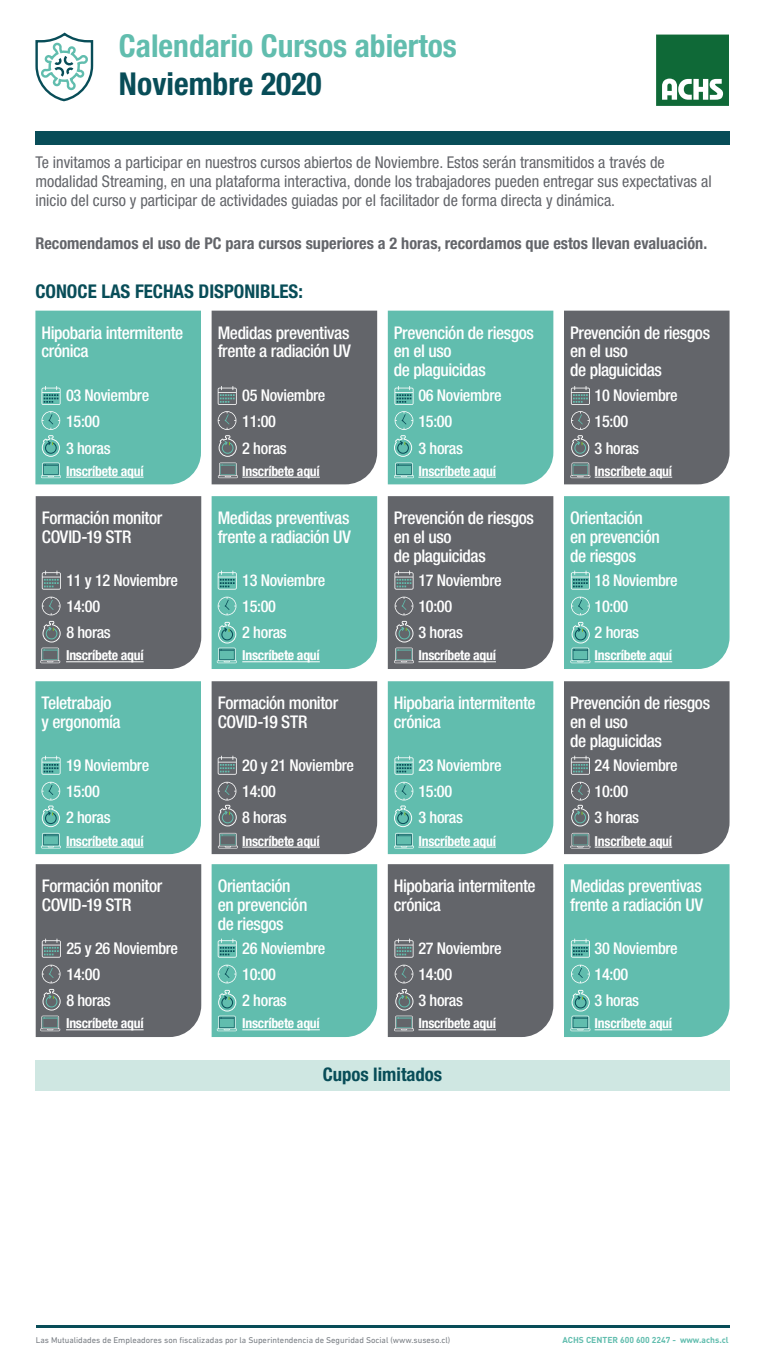
<style>
.page{position:relative;width:765px;height:1365px;background:#fff}
.page>*{position:absolute;margin:0;border:0;box-sizing:border-box;transform-origin:0 0}
.t1{font:700 condensed 31.5px "Helvetica Neue LT Std";color:#61bdae}
.t2{font:700 condensed 31.5px "Helvetica Neue LT Std";color:#084d58}
.t3{font:700 condensed 18.88px "Helvetica Neue LT Std";color:#084d58}
.t4{font:700 condensed 18.75px "Helvetica Neue LT Std";color:#084d58}
.t5{font:500 condensed 17.5px/18.8px "Helvetica Neue LT Std";letter-spacing:-.025em;color:#fff}
.t6{font:500 condensed 16.25px "Helvetica Neue LT Std";letter-spacing:-.02em;color:#fff}
.t7{font:condensed 16.25px/18.8px "Helvetica Neue LT Std";color:#63656a}
.t8{font:700 condensed 16.25px "Helvetica Neue LT Std";color:#63656a}
.t9{font:700 condensed 13.75px "Helvetica Neue LT Std";letter-spacing:-.02em;color:#fff}
.t10{font:8.5px "DIN Next LT Pro";color:#787d83}
.t11{font:700 8.5px "DIN Pro";color:#61bdae}
</style>
<div class="page">
<div style="left:35px;top:1059px;width:695px;height:31px;background:#cfe7e2"></div>
<svg style="left:35px;top:32px;width:59px;height:70px"></svg>
<svg style="left:656px;top:34px;width:73px;height:72px;background:#378258"></svg>
<div style="left:35px;top:130px;width:695px;height:14px;background:#084d58"></div>
<div style="left:35px;top:681px;width:166px;height:173px;background:#61bdae"></div>
<div style="left:35px;top:310px;width:166px;height:174px;background:#61bdae"></div>
<div style="left:212px;top:310px;width:165px;height:174px;background:#63656a"></div>
<div style="left:212px;top:681px;width:165px;height:173px;background:#63656a"></div>
<div style="left:36px;top:496px;width:165px;height:173px;background:#63656a"></div>
<div style="left:36px;top:864px;width:165px;height:172px;background:#63656a"></div>
<div style="left:388px;top:496px;width:165px;height:173px;background:#63656a"></div>
<div style="left:388px;top:864px;width:165px;height:172px;background:#63656a"></div>
<div style="left:564px;top:310px;width:166px;height:174px;background:#63656a"></div>
<div style="left:564px;top:681px;width:166px;height:173px;background:#63656a"></div>
<div style="left:388px;top:681px;width:165px;height:173px;background:#61bdae"></div>
<div style="left:388px;top:310px;width:165px;height:174px;background:#61bdae"></div>
<div style="left:564px;top:496px;width:166px;height:173px;background:#61bdae"></div>
<div style="left:564px;top:864px;width:166px;height:172px;background:#61bdae"></div>
<div style="left:212px;top:496px;width:165px;height:173px;background:#61bdae"></div>
<div style="left:212px;top:864px;width:165px;height:172px;background:#61bdae"></div>
<hr style="left:36px;top:1324px;width:694px;height:3px;background:#084d58">
<p class="t1" style="left:119px;top:27px;width:339px">Calendario Cursos abiertos</p>
<p class="t2" style="left:119px;top:65px;width:204px">Noviembre 2020</p>
<p class="t7" style="left:35px;top:153px;width:678px">Te invitamos a participar en nuestros cursos abiertos de Noviembre. Estos serán transmitidos a través de modalidad Streaming, en una plataforma interactiva, donde los trabajadores pueden entregar sus expectativas al inicio del curso y participar de actividades guiadas por el facilitador de forma directa y dinámica.</p>
<p class="t8" style="left:35px;top:233px;width:673px">Recomendamos el uso de PC para cursos superiores a 2 horas, recordamos que estos llevan evaluación.</p>
<p class="t3" style="left:35px;top:279px;width:269px">CONOCE LAS FECHAS DISPONIBLES:</p>
<p class="t5" style="left:42px;top:322px;width:143px">Hipobaria intermitente crónica</p>
<p class="t5" style="left:218px;top:322px;width:135px">Medidas preventivas frente a radiación UV</p>
<p class="t5" style="left:394px;top:322px;width:142px">Prevención de riesgos en el uso<br>de plaguicidas</p>
<p class="t5" style="left:570px;top:322px;width:142px">Prevención de riesgos en el uso<br>de plaguicidas</p>
<p class="t6" style="left:66px;top:385px;width:85px">03 Noviembre</p>
<p class="t6" style="left:66px;top:412px;width:35px">15:00</p>
<p class="t6" style="left:66px;top:438px;width:46px">3 horas</p>
<p class="t6" style="left:242px;top:385px;width:85px">05 Noviembre</p>
<p class="t6" style="left:242px;top:412px;width:35px">11:00</p>
<p class="t6" style="left:242px;top:438px;width:46px">2 horas</p>
<p class="t6" style="left:418px;top:385px;width:85px">06 Noviembre</p>
<p class="t6" style="left:418px;top:412px;width:35px">15:00</p>
<p class="t6" style="left:418px;top:438px;width:46px">3 horas</p>
<p class="t6" style="left:595px;top:385px;width:85px">10 Noviembre</p>
<p class="t6" style="left:595px;top:412px;width:35px">15:00</p>
<p class="t6" style="left:595px;top:438px;width:46px">3 horas</p>
<p class="t9" style="left:66px;top:462px;width:79px">Inscríbete aquí</p>
<p class="t9" style="left:242px;top:462px;width:79px">Inscríbete aquí</p>
<p class="t9" style="left:418px;top:462px;width:79px">Inscríbete aquí</p>
<p class="t9" style="left:595px;top:462px;width:79px">Inscríbete aquí</p>
<p class="t5" style="left:42px;top:508px;width:122px">Formación monitor<br>COVID-19 STR</p>
<p class="t5" style="left:218px;top:508px;width:135px">Medidas preventivas frente a radiación UV</p>
<p class="t5" style="left:394px;top:508px;width:142px">Prevención de riesgos en el uso<br>de plaguicidas</p>
<p class="t5" style="left:570px;top:508px;width:74px">Orientación</p>
<p class="t5" style="left:570px;top:527px;width:91px">en prevención</p>
<p class="t5" style="left:570px;top:545px;width:68px">de riesgos</p>
<p class="t6" style="left:66px;top:570px;width:113px">11 y 12 Noviembre</p>
<p class="t6" style="left:66px;top:596px;width:35px">14:00</p>
<p class="t6" style="left:66px;top:622px;width:46px">8 horas</p>
<p class="t6" style="left:242px;top:570px;width:85px">13 Noviembre</p>
<p class="t6" style="left:242px;top:596px;width:35px">15:00</p>
<p class="t6" style="left:242px;top:622px;width:46px">2 horas</p>
<p class="t6" style="left:418px;top:570px;width:85px">17 Noviembre</p>
<p class="t6" style="left:418px;top:596px;width:35px">10:00</p>
<p class="t6" style="left:418px;top:622px;width:46px">3 horas</p>
<p class="t6" style="left:595px;top:570px;width:85px">18 Noviembre</p>
<p class="t6" style="left:595px;top:596px;width:35px">10:00</p>
<p class="t6" style="left:595px;top:622px;width:46px">2 horas</p>
<p class="t9" style="left:66px;top:647px;width:79px">Inscríbete aquí</p>
<p class="t9" style="left:242px;top:647px;width:79px">Inscríbete aquí</p>
<p class="t9" style="left:418px;top:647px;width:79px">Inscríbete aquí</p>
<p class="t9" style="left:595px;top:647px;width:79px">Inscríbete aquí</p>
<p class="t5" style="left:42px;top:693px;width:81px">Teletrabajo y ergonomía</p>
<p class="t5" style="left:218px;top:693px;width:122px">Formación monitor<br>COVID-19 STR</p>
<p class="t5" style="left:394px;top:693px;width:143px">Hipobaria intermitente crónica</p>
<p class="t5" style="left:570px;top:693px;width:142px">Prevención de riesgos en el uso<br>de plaguicidas</p>
<p class="t6" style="left:66px;top:755px;width:85px">19 Noviembre</p>
<p class="t6" style="left:66px;top:781px;width:35px">15:00</p>
<p class="t6" style="left:66px;top:807px;width:46px">2 horas</p>
<p class="t9" style="left:66px;top:832px;width:79px">Inscríbete aquí</p>
<p class="t9" style="left:242px;top:832px;width:79px">Inscríbete aquí</p>
<p class="t9" style="left:418px;top:832px;width:79px">Inscríbete aquí</p>
<p class="t9" style="left:595px;top:832px;width:79px">Inscríbete aquí</p>
<p class="t6" style="left:242px;top:755px;width:113px">20 y 21 Noviembre</p>
<p class="t6" style="left:242px;top:781px;width:35px">14:00</p>
<p class="t6" style="left:242px;top:807px;width:46px">8 horas</p>
<p class="t6" style="left:418px;top:755px;width:85px">23 Noviembre</p>
<p class="t6" style="left:418px;top:781px;width:35px">15:00</p>
<p class="t6" style="left:418px;top:807px;width:46px">3 horas</p>
<p class="t6" style="left:595px;top:755px;width:85px">24 Noviembre</p>
<p class="t6" style="left:595px;top:781px;width:35px">10:00</p>
<p class="t6" style="left:595px;top:807px;width:46px">3 horas</p>
<p class="t5" style="left:42px;top:876px;width:122px">Formación monitor<br>COVID-19 STR</p>
<p class="t5" style="left:218px;top:876px;width:91px">Orientación en prevención de riesgos</p>
<p class="t5" style="left:394px;top:876px;width:143px">Hipobaria intermitente crónica</p>
<p class="t5" style="left:570px;top:876px;width:135px">Medidas preventivas frente a radiación UV</p>
<p class="t6" style="left:66px;top:938px;width:113px">25 y 26 Noviembre</p>
<p class="t6" style="left:66px;top:964px;width:35px">14:00</p>
<p class="t6" style="left:66px;top:990px;width:46px">8 horas</p>
<p class="t6" style="left:242px;top:938px;width:85px">26 Noviembre</p>
<p class="t6" style="left:242px;top:964px;width:35px">10:00</p>
<p class="t6" style="left:242px;top:990px;width:46px">2 horas</p>
<p class="t6" style="left:418px;top:938px;width:85px">27 Noviembre</p>
<p class="t6" style="left:418px;top:964px;width:35px">14:00</p>
<p class="t6" style="left:418px;top:990px;width:46px">3 horas</p>
<p class="t6" style="left:595px;top:938px;width:85px">30 Noviembre</p>
<p class="t6" style="left:595px;top:964px;width:35px">14:00</p>
<p class="t6" style="left:595px;top:990px;width:46px">3 horas</p>
<p class="t9" style="left:66px;top:1015px;width:79px">Inscríbete aquí</p>
<p class="t9" style="left:242px;top:1015px;width:79px">Inscríbete aquí</p>
<p class="t9" style="left:418px;top:1015px;width:79px">Inscríbete aquí</p>
<p class="t9" style="left:595px;top:1015px;width:79px">Inscríbete aquí</p>
<p class="t4" style="left:323px;top:1062px;width:121px">Cupos limitados</p>
<p class="t10" style="left:36px;top:1334px;width:416px">Las Mutualidades de Empleadores son fiscalizadas por la Superintendencia de Seguridad Social (www.suseso.cl)</p>
<p class="t11" style="left:562px;top:1332px;width:168px">ACHS CENTER 600 600 2247 - www.achs.cl</p>
</div>
